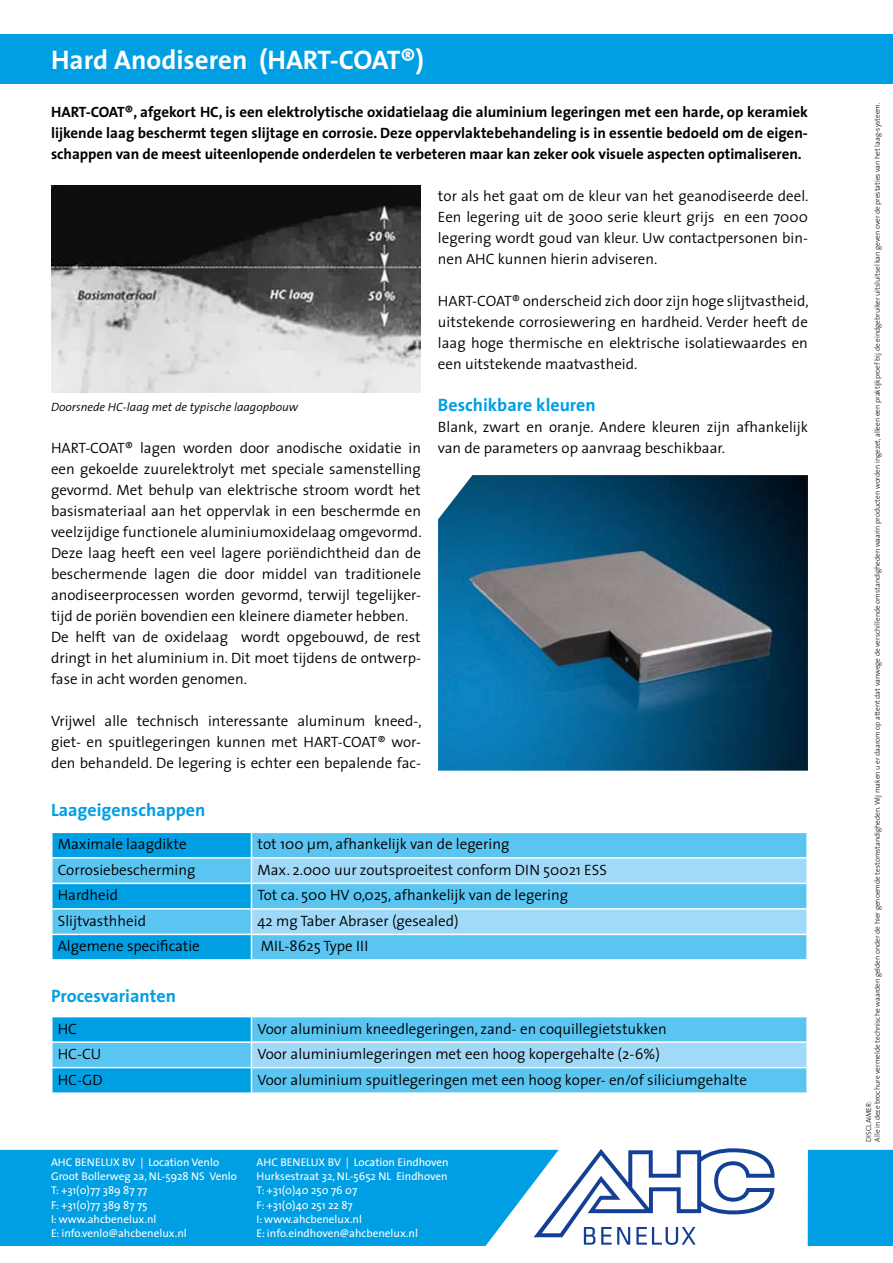
<style>
.page{position:relative;width:893px;height:1263px;background:#fff}
.page>*{position:absolute;margin:0;border:0;box-sizing:border-box;transform-origin:0 0}
.t1{font:700 27px "The Sans";color:#fff}
.t2{font:700 18px "The Sans";color:#009ee3}
.t3{font:300 15px/21px "The Sans";color:#000;text-align:justify}
.t4{font:700 15px/21px "The Sans";letter-spacing:-.005em;color:#000;text-align:justify}
.t5{font:italic 300 12px "The Sans";color:#000}
.t6{font:11.25px/14.2px "The Sans";color:#fff}
.t7{font:300 7.35px/8.9px "The Sans";color:#000}
</style>
<div class="page">
<div style="left:808px;top:1150px;width:85px;height:96px;background:#009ee3"></div>
<div style="left:0;top:1150px;width:472px;height:96px;background:#009ee3"></div>
<svg style="left:472px;top:1149px;width:336px;height:97px"></svg>
<div style="left:0;top:34px;width:893px;height:50px;background:#009ee3"></div>
<svg style="left:534px;top:1148px;width:241px;height:97px"></svg>
<img style="left:438px;top:475px;width:370px;height:296px">
<div style="left:252px;top:833px;width:554px;height:126px;background:#5bc5f2"></div>
<div style="left:251px;top:858px;width:556px;height:25px;background:#a1d9f8"></div>
<div style="left:251px;top:909px;width:556px;height:25px;background:#a1d9f8"></div>
<hr style="left:251px;top:857px;width:557px;height:1px;background:#fff">
<hr style="left:806px;top:858px;width:2px;height:25px;background:#fff">
<hr style="left:251px;top:883px;width:557px;height:1px;background:#fff">
<hr style="left:251px;top:908px;width:557px;height:2px;background:#fff">
<hr style="left:806px;top:910px;width:2px;height:24px;background:#fff">
<hr style="left:251px;top:934px;width:557px;height:1px;background:#fff">
<svg style="left:52px;top:832px;width:200px;height:127px;background:#32b2ea"></svg>
<div style="left:252px;top:1017px;width:554px;height:75px;background:#5bc5f2"></div>
<div style="left:251px;top:1042px;width:556px;height:26px;background:#a1d9f8"></div>
<hr style="left:251px;top:1041px;width:557px;height:2px;background:#fff">
<hr style="left:806px;top:1043px;width:2px;height:24px;background:#fff">
<hr style="left:251px;top:1067px;width:557px;height:1px;background:#fff">
<svg style="left:52px;top:1016px;width:200px;height:76px;background:#2db0e9"></svg>
<img style="left:51px;top:186px;width:370px;height:207px">
<h1 class="t1" style="left:51px;top:38px;width:374px">Hard Anodiseren (HART-COAT®)</h1>
<p class="t4" style="left:51px;top:101px;width:758px">HART-COAT®, afgekort HC, is een elektrolytische oxidatielaag die aluminium legeringen met een harde, op keramiek lijkende laag beschermt tegen slijtage en corrosie. Deze oppervlaktebehandeling is in essentie bedoeld om de eigen&shy;schappen van de meest uiteenlopende onderdelen te verbeteren maar kan zeker ook visuele aspecten optimaliseren.</p>
<p class="t5" style="left:51px;top:397px;width:249px">Doorsnede HC-laag met de typische laagopbouw</p>
<p class="t3" style="left:51px;top:437px;width:372px;text-align:left">HART-COAT® lagen worden door anodische oxidatie in een gekoelde zuurelektrolyt met speciale samenstelling gevormd. Met behulp van elektrische stroom wordt het basismateriaal aan het oppervlak in een beschermde en veelzijdige functionele aluminiumoxidelaag omgevormd.<br>Deze laag heeft een veel lagere poriëndichtheid dan de beschermende lagen die door middel van traditionele anodiseerprocessen worden gevormd, terwijl tegelijker&shy;tijd de poriën bovendien een kleinere diameter hebben.<br>De helft van de oxidelaag wordt opgebouwd, de rest dringt in het aluminium in. Dit moet tijdens de ontwerp&shy;fase in acht worden genomen.</p>
<p class="t3" style="left:51px;top:710px;width:372px">Vrijwel alle technisch interessante aluminum kneed-, giet- en spuitlegeringen kunnen met HART-COAT® wor&shy;den behandeld. De legering is echter een bepalende fac-</p>
<p class="t3" style="left:438px;top:185px;width:372px">tor als het gaat om de kleur van het geanodiseerde deel.<br>Een legering uit de 3000 serie kleurt grijs en een 7000 legering wordt goud van kleur. Uw contactpersonen bin&shy;nen AHC kunnen hierin adviseren.</p>
<p class="t3" style="left:438px;top:290px;width:372px">HART-COAT® onderscheid zich door zijn hoge slijtvastheid, uitstekende corrosiewering en hardheid. Verder heeft de laag hoge thermische en elektrische isolatiewaardes en een uitstekende maatvastheid.</p>
<p class="t2" style="left:438px;top:390px;width:159px">Beschikbare kleuren</p>
<p class="t3" style="left:438px;top:416px;width:371px">Blank, zwart en oranje. Andere kleuren zijn afhankelijk van de parameters op aanvraag beschikbaar.</p>
<p class="t2" style="left:51px;top:795px;width:156px">Laageigenschappen</p>
<p class="t3" style="left:58px;top:833px;width:130px">Maximale laagdikte</p>
<p class="t3" style="left:257px;top:833px;width:253px">tot 100 µm, afhankelijk van de legering</p>
<p class="t3" style="left:58px;top:859px;width:139px">Corrosiebescherming</p>
<p class="t3" style="left:257px;top:859px;width:351px">Max. 2.000 uur zoutsproeitest conform DIN 50021 ESS</p>
<p class="t3" style="left:58px;top:884px;width:62px">Hardheid</p>
<p class="t3" style="left:257px;top:884px;width:312px">Tot ca. 500 HV 0,025, afhankelijk van de legering</p>
<p class="t3" style="left:58px;top:910px;width:90px">Slijtvasthheid</p>
<p class="t3" style="left:257px;top:910px;width:203px">42 mg Taber Abraser (gesealed)</p>
<p class="t3" style="left:58px;top:935px;width:144px">Algemene specificatie</p>
<p class="t3" style="left:261px;top:935px;width:109px">MIL-8625 Type III</p>
<p class="t2" style="left:51px;top:981px;width:126px">Procesvarianten</p>
<p class="t3" style="left:58px;top:1017px;width:21px">HC</p>
<p class="t3" style="left:257px;top:1017px;width:411px">Voor aluminium kneedlegeringen, zand- en coquillegietstukken</p>
<p class="t3" style="left:58px;top:1043px;width:45px">HC-CU</p>
<p class="t3" style="left:257px;top:1043px;width:404px">Voor aluminiumlegeringen met een hoog kopergehalte (2-6%)</p>
<p class="t3" style="left:58px;top:1068px;width:46px">HC-GD</p>
<p class="t3" style="left:257px;top:1068px;width:491px">Voor aluminium spuitlegeringen met een hoog koper- en/of siliciumgehalte</p>
<p class="t6" style="left:51px;top:1154px;width:187px">AHC BENELUX BV | Location Venlo<br>Groot Bollerweg 2a, NL-5928 NS Venlo<br>T: +31(0)77 389 87 77<br>F: +31(0)77 389 87 75<br>I: www.ahcbenelux.nl<br>E: info.venlo@ahcbenelux.nl</p>
<p class="t6" style="left:257px;top:1154px;width:194px">AHC BENELUX BV | Location Eindhoven<br>Hurksestraat 32, NL-5652 NL Eindhoven<br>T: +31(0)40 250 76 07<br>F: +31(0)40 251 22 87<br>I: www.ahcbenelux.nl<br>E: info.eindhoven@ahcbenelux.nl</p>
<p class="t7" style="left:864px;top:1142px;width:1040px;rotate:-90deg">DISCLAIMER:<br>Alle in deze brochure vermelde technische waarden gelden onder de hier genoemde testomstandigheden. Wij maken u er daarom op attent dat vanwege de verschillende omstandigheden waarin producten worden ingezet, alleen een praktijkproef bij de eindgebruiker uitsluitsel kan geven over de prestaties van het laag-systeem.</p>
</div>
